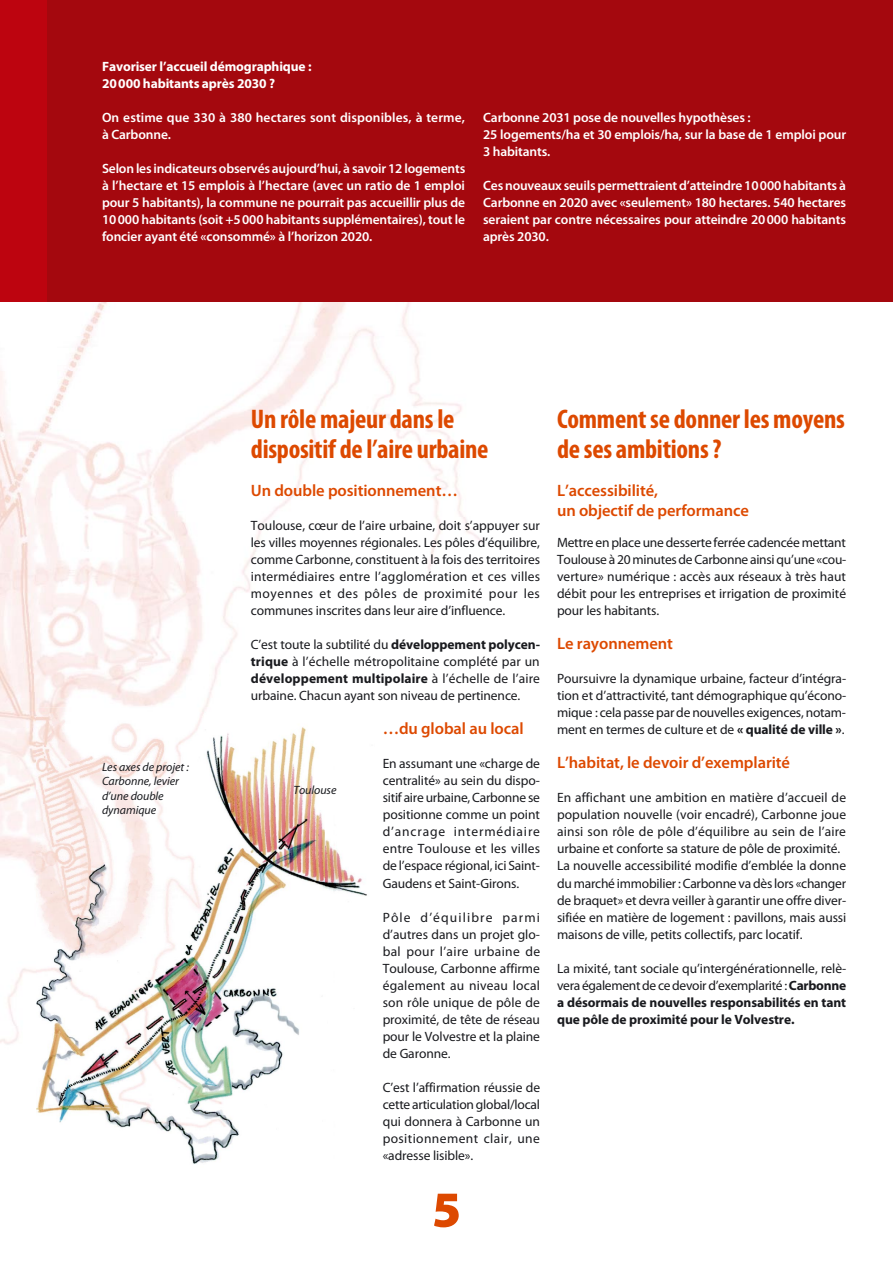
<style>
.page{position:relative;width:893px;height:1263px;background:#fff}
.page>*{position:absolute;margin:0;border:0;box-sizing:border-box;transform-origin:0 0}
.t1{font:900 51px "Myriad Pro";color:#dd4900}
.t2{font:700 condensed 27px/30px "Myriad Pro";letter-spacing:-.01em;color:#dd4900}
.t3{font:600 16.5px/19.8px "Myriad Pro";letter-spacing:-.005em;color:#dd4900}
.t4{font:13.5px/17px "Myriad Pro";letter-spacing:-.005em;color:#191a1e;text-align:justify}
.t5{font:600 13.5px/17px "Myriad Pro";letter-spacing:-.01em;color:#fff}
.t6{font:700 13.5px/17px "Myriad Pro";letter-spacing:-.01em;color:#fff}
.t7{font:italic 12px/14.4px "Myriad Pro";letter-spacing:-.005em;color:#191a1e}
.s1{font-weight:700}
</style>
<div class="page">
<img style="left:0;top:302px;width:483px;height:426px">
<img style="left:0;top:728px;width:37px;height:382px">
<div style="left:0;top:0;width:893px;height:302px;background:#a4080e"></div>
<img style="left:37px;top:713px;width:337px;height:451px">
<div style="left:0;top:0;width:47px;height:302px;background:#bd040f"></div>
<p class="t6" style="left:102px;top:58px;width:211px">Favoriser l’accueil démographique :<br>20 000 habitants après 2030 ?</p>
<p class="t5" style="left:102px;top:109px;width:364px">On estime que 330 à 380 hectares sont disponibles, à terme, à Carbonne.</p>
<p class="t5" style="left:102px;top:160px;width:365px;text-align:justify">Selon les indicateurs observés aujourd’hui, à savoir 12 logements à l’hectare et 15 emplois à l’hectare (avec un ratio de 1 emploi pour 5 habitants), la commune ne pourrait pas accueillir plus de 10 000 habitants (soit +5 000 habitants supplémentaires), tout le foncier ayant été «consommé» à l’horizon 2020.</p>
<p class="t5" style="left:483px;top:109px;width:365px">Carbonne 2031 pose de nouvelles hypothèses :<br>25 logements/ha et 30 emplois/ha, sur la base de 1 emploi pour<br>3 habitants.</p>
<p class="t5" style="left:483px;top:177px;width:365px;text-align:justify">Ces nouveaux seuils permettraient d’atteindre 10 000 habitants à Carbonne en 2020 avec «seulement» 180 hectares. 540 hectares seraient par contre nécessaires pour atteindre 20 000 habitants après 2030.</p>
<p class="t7" style="left:102px;top:760px;width:88px">Les axes de projet :<br>Carbonne, levier d’une double dynamique</p>
<h2 class="t2" style="left:251px;top:405px;width:239px">Un rôle majeur dans le dispositif de l’aire urbaine</h2>
<p class="t3" style="left:251px;top:481px;width:208px">Un double positionnement…</p>
<p class="t4" style="left:251px;top:517px;width:291px">Toulouse, cœur de l’aire urbaine, doit s’appuyer sur les villes moyennes régionales. Les pôles d’équilibre, comme Carbonne, constituent à la fois des territoires intermédiaires entre l’agglomération et ces villes moyennes et des pôles de proximité pour les communes inscrites dans leur aire d’influence.</p>
<p class="t4" style="left:251px;top:637px;width:291px">C’est toute la subtilité du <span class="s1">développement polycen&shy;trique</span> à l’échelle métropolitaine complété par un <span class="s1">développement multipolaire</span> à l’échelle de l’aire urbaine. Chacun ayant son niveau de pertinence.</p>
<p class="t3" style="left:383px;top:719px;width:142px">…du global au local</p>
<p class="t4" style="left:383px;top:756px;width:159px">En assumant une «charge de centralité» au sein du dispo&shy;sitif aire urbaine, Carbonne se positionne comme un point d’ancrage intermédiaire entre Toulouse et les villes de l’espace régional, ici Saint-Gaudens et Saint-Girons.</p>
<p class="t4" style="left:383px;top:909px;width:159px">Pôle d’équilibre parmi d’autres dans un projet glo&shy;bal pour l’aire urbaine de Toulouse, Carbonne affirme également au niveau local son rôle unique de pôle de proximité, de tête de réseau pour le Volvestre et la plaine de Garonne.</p>
<p class="t4" style="left:383px;top:1079px;width:159px">C’est l’affirmation réussie de cette articulation global/local qui donnera à Carbonne un positionnement clair, une «adresse lisible».</p>
<p class="t7" style="left:293px;top:783px;width:45px">Toulouse</p>
<h1 class="t1" style="left:432px;top:1181px;width:31px">5</h1>
<h2 class="t2" style="left:557px;top:405px;width:289px">Comment se donner les moyens de ses ambitions ?</h2>
<p class="t3" style="left:557px;top:481px;width:193px">L’accessibilité,<br>un objectif de performance</p>
<p class="t4" style="left:557px;top:534px;width:291px">Mettre en place une desserte ferrée cadencée mettant Toulouse à 20 minutes de Carbonne ainsi qu’une «cou&shy;verture» numérique : accès aux réseaux à très haut débit pour les entreprises et irrigation de proximité pour les habitants.</p>
<p class="t3" style="left:557px;top:634px;width:117px">Le rayonnement</p>
<p class="t4" style="left:557px;top:671px;width:291px">Poursuivre la dynamique urbaine, facteur d’intégra&shy;tion et d’attractivité, tant démographique qu’écono&shy;mique : cela passe par de nouvelles exigences, notam&shy;ment en termes de culture et de <span class="s1">« qualité de ville »</span>.</p>
<p class="t3" style="left:557px;top:753px;width:235px">L’habitat, le devoir d’exemplarité</p>
<p class="t4" style="left:557px;top:790px;width:291px;text-align:left">En affichant une ambition en matière d’accueil de population nouvelle (voir encadré), Carbonne joue ainsi son rôle de pôle d’équilibre au sein de l’aire urbaine et conforte sa stature de pôle de proximité.<br>La nouvelle accessibilité modifie d’emblée la donne du marché immobilier : Carbonne va dès lors «changer de braquet» et devra veiller à garantir une offre diver&shy;sifiée en matière de logement : pavillons, mais aussi maisons de ville, petits collectifs, parc locatif.</p>
<p class="t4" style="left:557px;top:960px;width:291px">La mixité, tant sociale qu’intergénérationnelle, relè&shy;vera également de ce devoir d’exemplarité : <span class="s1">Carbonne a désormais de nouvelles responsabilités en tant que pôle de proximité pour le Volvestre.</span></p>
</div>
